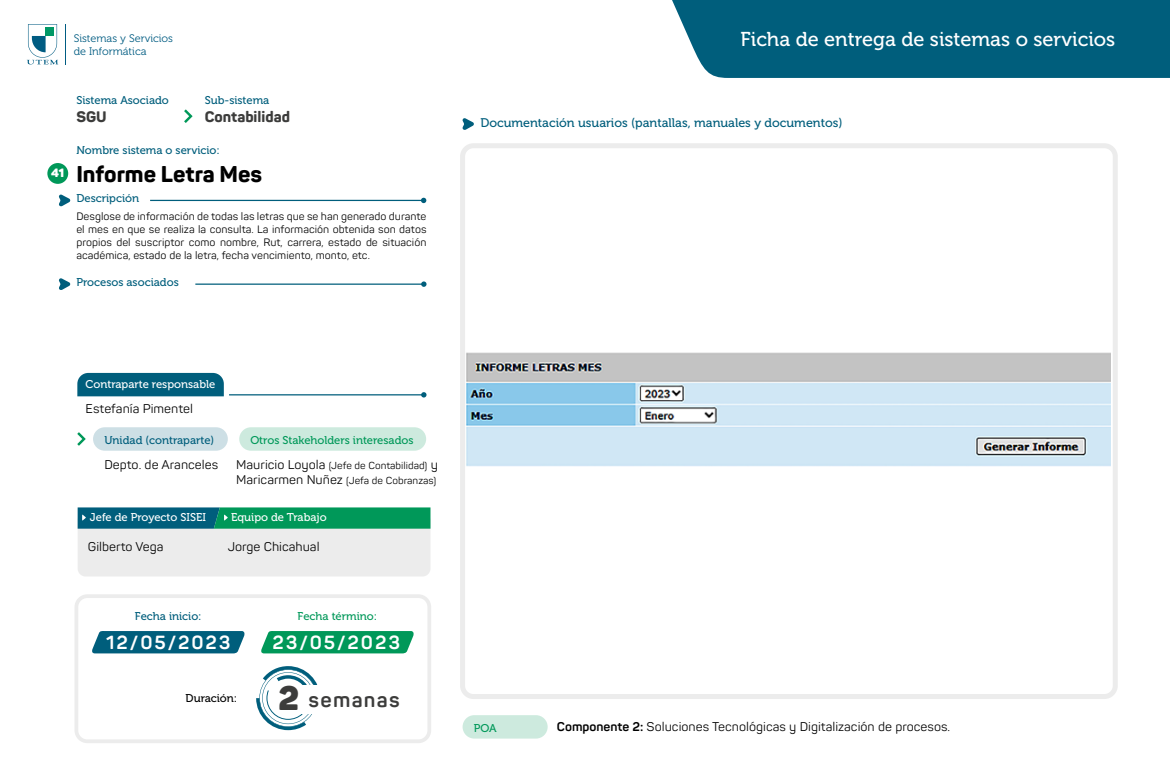
<style>
.page{position:relative;width:1170px;height:780px;background:#fff}
.page>*{position:absolute;margin:0;border:0;box-sizing:border-box;transform-origin:0 0}
.t1{font:800 22.5px "Panton";color:#000}
.t2{font:700 20.62px "Panton";letter-spacing:.06em;color:#3c3c3b}
.t3{font:20px "Museo 500";color:#fff}
.t4{font:700 18.75px "Panton";letter-spacing:.1em;color:#fff}
.t5{font:800 15px "Panton";color:#3c3c3b}
.t6{font:12.5px "Panton";color:#000}
.t7{font:12.5px "Museo 500";color:#005e7c}
.t8{font:900 11.88px "Panton";color:#fff}
.t9{font:11.25px "Museo 500";color:#005e7c}
.t10{font:11.25px "Museo 500";color:#fff}
.t11{font:11.25px "Museo 500";color:#009859}
.t12{font:11.25px "Museo 500";color:#000}
.t13{font:10.88px/13.1px "Museo 300";color:#005c82}
.t14{font:10.62px/12.8px "Panton";color:#000;text-align:justify}
.t15{font:10px/15px "Panton";color:#000}
.s1{font-size:12.5px}
.s2{font-weight:900;font-size:33.62px}
.s3{font-weight:700}
</style>
<div class="page">
<img style="left:466px;top:352px;width:644px;height:115px">
<svg style="left:27px;top:24px;width:31px;height:40px"></svg>
<div style="left:46px;top:28px;width:8px;height:8px;background:#009866"></div>
<hr style="left:65px;top:24px;width:1px;height:40px;background:#005c82">
<svg style="left:462px;top:118px;width:12px;height:12px"></svg>
<svg style="left:78px;top:507px;width:352px;height:69px;background:#a3cbc3"></svg>
<svg style="left:184px;top:109px;width:8px;height:14px"></svg>
<div style="left:77px;top:373px;width:147px;height:23px;background:#005e7c"></div>
<div style="left:239px;top:427px;width:187px;height:23px;background:#cdeade;border-radius:12px"></div>
<div style="left:93px;top:427px;width:135px;height:23px;background:#cddfe5;border-radius:12px"></div>
<svg style="left:77px;top:432px;width:9px;height:13px"></svg>
<hr style="left:150px;top:200px;width:273px;height:1px;background:#005e7c">
<svg style="left:59px;top:194px;width:11px;height:12px"></svg>
<svg style="left:421px;top:198px;width:5px;height:5px"></svg>
<svg style="left:59px;top:278px;width:11px;height:12px"></svg>
<hr style="left:195px;top:283px;width:229px;height:2px;background:#005e7c">
<svg style="left:421px;top:281px;width:5px;height:6px"></svg>
<hr style="left:229px;top:394px;width:195px;height:1px;background:#005e7c">
<svg style="left:421px;top:392px;width:5px;height:5px"></svg>
<div style="left:462px;top:715px;width:85px;height:23px;background:#cdeade;border-radius:12px"></div>
<div style="left:74px;top:594px;width:357px;height:149px;border:4px solid #ececec;border-radius:11px"></div>
<svg style="left:256px;top:666px;width:62px;height:64px"></svg>
<svg style="left:92px;top:631px;width:153px;height:22px;background:#0c6582"></svg>
<svg style="left:261px;top:631px;width:153px;height:22px;background:#0c9c60"></svg>
<div style="left:291px;top:685px;width:110px;height:28px;background:#fff"></div>
<div style="left:460px;top:143px;width:657px;height:556px;border:5px solid #ececec;border-radius:11px"></div>
<div style="left:672px;top:0;width:497px;height:78px;background:#005e7c"></div>
<div style="left:47px;top:163px;width:21px;height:21px;background:#009859;border-radius:50%"></div>
<p class="t13" style="left:74px;top:31px;width:101px">Sistemas y Servicios de Informática</p>
<p class="t8" style="left:51px;top:165px;width:15px">41</p>
<p class="t9" style="left:76px;top:94px;width:94px">Sistema Asociado</p>
<p class="t9" style="left:205px;top:94px;width:66px">Sub-sistema</p>
<h3 class="t5" style="left:76px;top:107px;width:32px">SGU</h3>
<h3 class="t5" style="left:205px;top:107px;width:87px">Contabilidad</h3>
<p class="t9" style="left:76px;top:144px;width:145px">Nombre sistema o servicio:</p>
<h1 class="t1" style="left:76px;top:160px;width:187px">Informe Letra Mes</h1>
<p class="t9" style="left:76px;top:192px;width:64px">Descripción</p>
<p class="t14" style="left:76px;top:210px;width:351px">Desglose de información de todas las letras que se han generado durante el mes en que se realiza la consulta. La información obtenida son datos propios del suscriptor como nombre, Rut, carrera, estado de situación académica, estado de la letra, fecha vencimiento, monto, etc.</p>
<p class="t9" style="left:76px;top:276px;width:104px">Procesos asociados</p>
<h3 class="t3" style="left:740px;top:28px;width:376px">Ficha de entrega de sistemas o servicios</h3>
<p class="t7" style="left:480px;top:116px;width:363px">Documentación usuarios (pantallas, manuales y documentos)</p>
<p class="t10" style="left:86px;top:378px;width:131px">Contraparte responsable</p>
<p class="t6" style="left:86px;top:400px;width:109px">Estefanía Pimentel</p>
<p class="t9" style="left:104px;top:433px;width:111px">Unidad (contraparte)</p>
<p class="t11" style="left:250px;top:433px;width:165px">Otros Stakeholders interesados</p>
<p class="t6" style="left:104px;top:457px;width:115px">Depto. de Aranceles</p>
<p class="t15" style="left:236px;top:458px;width:203px"><span class="s1">Mauricio Loyola</span> (Jefe de Contabilidad) <span class="s1">y<br>Maricarmen Nuñez</span> (Jefa de Cobranzas)</p>
<p class="t10" style="left:90px;top:511px;width:117px">Jefe de Proyecto SISEI</p>
<p class="t10" style="left:231px;top:511px;width:97px">Equipo de Trabajo</p>
<p class="t6" style="left:88px;top:539px;width:77px">Gilberto Vega</p>
<p class="t6" style="left:228px;top:539px;width:93px">Jorge Chicahual</p>
<p class="t9" style="left:135px;top:610px;width:68px">Fecha inicio:</p>
<h3 class="t4" style="left:106px;top:630px;width:126px">12/05/2023</h3>
<p class="t11" style="left:297px;top:610px;width:81px">Fecha término:</p>
<h3 class="t4" style="left:272px;top:630px;width:129px">23/05/2023</h3>
<p class="t12" style="left:186px;top:691px;width:53px">Duración:</p>
<h2 class="t2" style="left:278px;top:686px;width:123px"><span class="s2">2</span> semanas</h2>
<p class="t11" style="left:473px;top:721px;width:24px">POA</p>
<p class="t6" style="left:557px;top:718px;width:395px"><span class="s3">Componente 2:</span> Soluciones Tecnológicas y Digitalización de procesos.</p>
</div>
